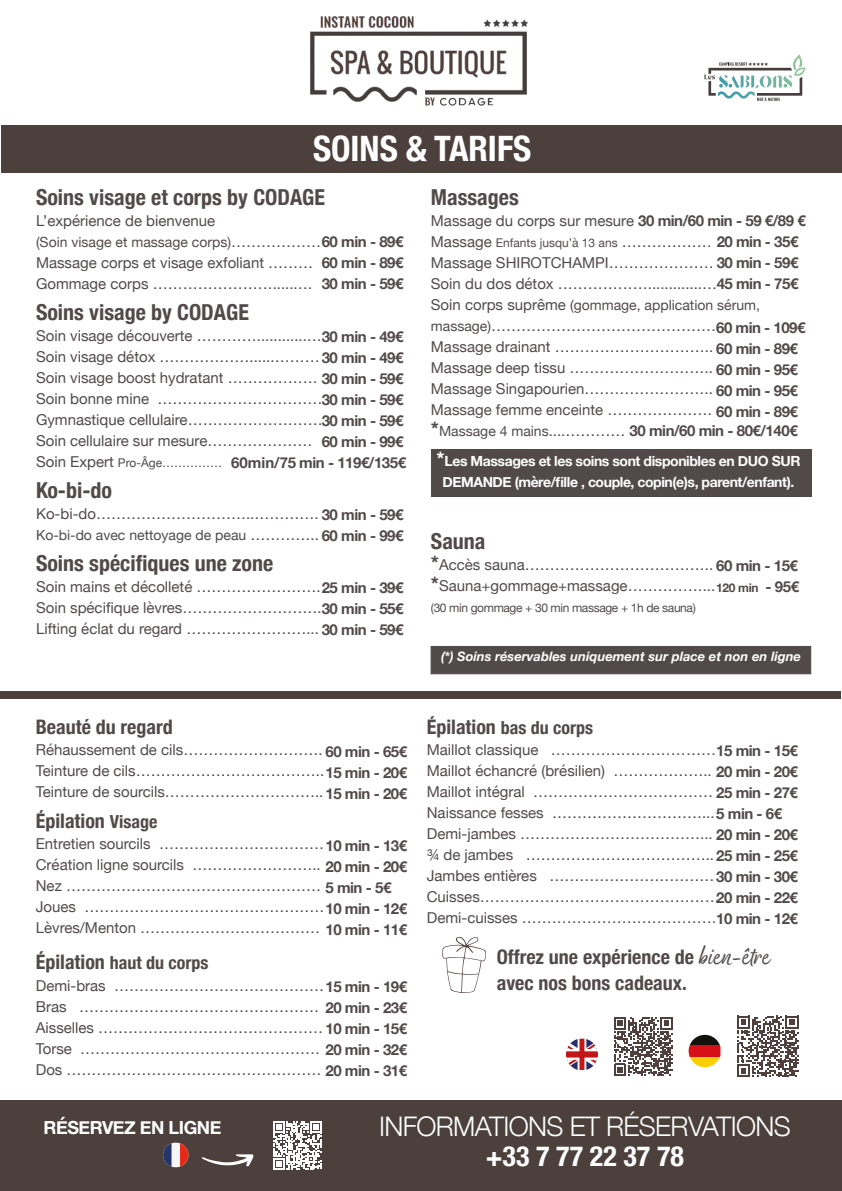
<style>
.page{position:relative;width:842px;height:1191px;background:#fff}
.page>*{position:absolute;margin:0;border:0;box-sizing:border-box;transform-origin:0 0}
.t1{font:700 condensed 35px "Helvetica Neue";color:#fff}
.t2{font:700 condensed 28px "Helvetica Neue";color:#fff}
.t3{font:300 27px "Helvetica Neue";letter-spacing:-.025em;color:#fff}
.t4{font:700 condensed 22px "Helvetica Neue";color:#524a4a}
.t5{font:700 condensed 20px/25px "Helvetica Neue";color:#524a4a}
.t6{font:700 condensed 18px "Helvetica Neue";color:#524a4a}
.t7{font:700 18px "Helvetica Neue";letter-spacing:-.025em;color:#fff}
.t8{font:15px/21px "Helvetica Neue";color:#524a4a}
.t9{font:700 15px/21px "Helvetica Neue";letter-spacing:-.03em;color:#524a4a}
.t10{font:14px "Helvetica Neue";color:#524a4a}
.t11{font:700 14px/21px "Helvetica Neue";letter-spacing:-.03em;color:#fff;text-align:center}
.t12{font:italic 700 13px "Helvetica Neue";color:#fff}
.t13{font:12px "Helvetica Neue";letter-spacing:-.03em;color:#524a4a}
.t14{font:12px "Helvetica Neue";color:#524a4a}
.t15{font:700 12px "Helvetica Neue";letter-spacing:-.03em;color:#524a4a}
.s1{font-size:15px}
.s2{font-weight:700;font-size:15px}
.s3{font-weight:700}
.s4{font-size:14px}
.s5{font-weight:700;font-size:20px}
.s6{font-size:20px}
.s7{font-size:18px}
.s8{font-family:"Good Karma Smooth";font-weight:400;font-stretch:normal;font-size:28px}
</style>
<div class="page">
<div style="left:431px;top:449px;width:380px;height:48px;background:#524a4a"></div>
<div style="left:1px;top:125px;width:841px;height:48px;background:#4c403d"></div>
<img style="left:310px;top:16px;width:218px;height:90px">
<div style="left:0;top:1100px;width:842px;height:91px;background:#4c403d"></div>
<svg style="left:614px;top:1017px;width:59px;height:59px"></svg>
<svg style="left:566px;top:1038px;width:32px;height:32px"></svg>
<div style="left:689px;top:1045px;width:31px;height:12px;background:#d61016"></div>
<svg style="left:690px;top:1057px;width:30px;height:10px"></svg>
<svg style="left:690px;top:1034px;width:30px;height:11px"></svg>
<svg style="left:704px;top:54px;width:102px;height:47px"></svg>
<svg style="left:273px;top:1121px;width:49px;height:48px"></svg>
<svg style="left:201px;top:1154px;width:53px;height:13px"></svg>
<svg style="left:737px;top:1015px;width:61px;height:62px"></svg>
<svg style="left:163px;top:1142px;width:26px;height:26px"></svg>
<div style="left:0;top:691px;width:841px;height:7px;background:#4c403d"></div>
<div style="left:431px;top:646px;width:380px;height:28px;background:#524a4a"></div>
<svg style="left:442px;top:936px;width:44px;height:57px"></svg>
<h1 class="t1" style="left:313px;top:120px;width:220px">SOINS &amp; TARIFS</h1>
<h3 class="t4" style="left:36px;top:179px;width:291px">Soins visage et corps by CODAGE</h3>
<p class="t8" style="left:36px;top:211px;width:181px">L’expérience de bienvenue</p>
<p class="t10" style="left:36px;top:232px;width:369px">(Soin visage et massage corps)<span class="s1">………………</span><span class="s2">60 min - 89€</span></p>
<p class="t8" style="left:36px;top:253px;width:279px">Massage corps et visage exfoliant ………<br>Gommage corps ……………………......…</p>
<h3 class="t4" style="left:36px;top:294px;width:214px">Soins visage by CODAGE</h3>
<p class="t8" style="left:36px;top:326px;width:369px;text-align:justify">Soin visage découverte …………............…<span class="s3">30 min - 49€ </span>Soin visage détox ………………......………<span class="s3">30 min - 49€ </span>Soin visage boost hydratant ……………… <span class="s3">30 min - 59€ </span>Soin bonne mine ……………………………<span class="s3">30 min - 59€ </span>Gymnastique cellulaire………………………<span class="s3">30 min - 59€ </span>Soin cellulaire sur mesure…………………</p>
<p class="t13" style="left:36px;top:454px;width:188px"><span class="s1">Soin Expert</span> Pro-Âge……………</p>
<h3 class="t4" style="left:36px;top:472px;width:78px">Ko-bi-do</h3>
<p class="t8" style="left:36px;top:504px;width:369px">Ko-bi-do…………………………..…………. <span class="s3">30 min - 59€</span></p>
<p class="t10" style="left:36px;top:525px;width:369px">Ko-bi-do avec nettoyage de peau <span class="s1">…………..</span> <span class="s2">60 min - 99€</span></p>
<h3 class="t4" style="left:36px;top:545px;width:239px">Soins spécifiques une zone</h3>
<p class="t8" style="left:36px;top:577px;width:369px;text-align:justify">Soin mains et décolleté …………………….<span class="s3">25 min - 39€ </span>Soin spécifique lèvres……………………….<span class="s3">30 min - 55€ </span>Lifting éclat du regard ……………………... <span class="s3">30 min - 59€</span></p>
<p class="t9" style="left:322px;top:253px;width:83px">60 min - 89€<br>30 min - 59€</p>
<p class="t9" style="left:231px;top:431px;width:176px;line-height:21.5px;text-align:right">60 min - 99€<br>60min/75 min - 119€/135€</p>
<h3 class="t4" style="left:431px;top:179px;width:89px">Massages</h3>
<p class="t8" style="left:431px;top:211px;width:376px">Massage du corps sur mesure <span class="s3">30 min/60 min - 59 €/89 €</span></p>
<p class="t14" style="left:431px;top:234px;width:283px"><span class="s1">Massage</span> Enfants jusqu’à 13 ans <span class="s1">………………</span></p>
<p class="t8" style="left:431px;top:253px;width:369px">Massage SHIROTCHAMPI………………… <span class="s3">30 min - 59€<br></span>Soin du dos détox ……………….............…<span class="s3">45 min - 75€</span></p>
<p class="t10" style="left:431px;top:295px;width:331px"><span class="s1">Soin corps suprême</span> (gommage, application sérum,</p>
<p class="t8" style="left:431px;top:316px;width:376px"><span class="s4">massage)</span>………………………………………<span class="s3">60 min - 109€ </span>Massage drainant ………………………….. <span class="s3">60 min - 89€ </span>Massage deep tissu ……………………….. <span class="s3">60 min - 95€ </span>Massage Singapourien…………………….. <span class="s3">60 min - 95€ </span>Massage femme enceinte ………………… <span class="s3">60 min - 89€ </span><span class="s5">*</span><span class="s4">Massage 4 mains</span>....………… <span class="s3">30 min/60 min - 80€/140€</span></p>
<p class="t11" style="left:436px;top:451px;width:366px"><span class="s6">*</span>Les Massages et les soins sont disponibles en DUO SUR<br>DEMANDE (mère/fille , couple, copin(e)s, parent/enfant).</p>
<p class="t9" style="left:717px;top:231px;width:83px">20 min - 35€</p>
<h3 class="t4" style="left:431px;top:523px;width:56px">Sauna</h3>
<p class="t8" style="left:431px;top:555px;width:368px"><span class="s5">*</span>Accès sauna……………………………….. <span class="s3">60 min - 15€ </span><span class="s5">*</span>Sauna+gommage+massage……………...</p>
<p class="t13" style="left:431px;top:599px;width:266px">(30 min gommage + 30 min massage + 1h de sauna)</p>
<p class="t15" style="left:716px;top:578px;width:84px">120 min <span class="s1">- 95€</span></p>
<p class="t12" style="left:441px;top:646px;width:361px">(*) Soins réservables uniquement sur place et non en ligne</p>
<h3 class="t5" style="left:36px;top:713px;width:138px">Beauté du regard</h3>
<p class="t8" style="left:36px;top:740px;width:290px;text-align:justify">Réhaussement de cils……………………….<br>Teinture de cils………………………………..<br>Teinture de sourcils…………………………..</p>
<h3 class="t5" style="left:36px;top:807px;width:123px">Épilation <span class="s7">Visage</span></h3>
<p class="t8" style="left:36px;top:834px;width:373px">Entretien sourcils ……………………………<span class="s3">10 min - 13€ </span>Création ligne sourcils …………………….. <span class="s3">20 min - 20€ </span>Nez …………………………………………… <span class="s3">5 min - 5€ </span>Joues …………………………………………<span class="s3">10 min - 12€ </span>Lèvres/Menton ……………………………… <span class="s3">10 min - 11€</span></p>
<p class="t6" style="left:36px;top:948px;width:174px"><span class="s6">Épilation</span> haut du corps</p>
<p class="t8" style="left:36px;top:975px;width:373px;text-align:justify">Demi-bras ……………………………………<span class="s3">15 min - 19€ </span>Bras ………………………………………… <span class="s3">20 min - 23€ </span>Aisselles ………………………………………<span class="s3">10 min - 15€ </span>Torse ………………………………………… <span class="s3">20 min - 32€ </span>Dos …………………………………………… <span class="s3">20 min - 31€</span></p>
<p class="t9" style="left:325px;top:741px;width:83px;text-align:justify">60 min - 65€ 15 min - 20€ 15 min - 20€</p>
<p class="t6" style="left:427px;top:713px;width:168px"><span class="s6">Épilation</span> bas du corps</p>
<p class="t8" style="left:427px;top:740px;width:373px">Maillot classique ……………………………<span class="s3">15 min - 15€ </span>Maillot échancré (brésilien) ……………….. <span class="s3">20 min - 20€ </span>Maillot intégral ……………………………… <span class="s3">25 min - 27€ </span>Naissance fesses …………………………...<span class="s3">5 min - 6€ </span>Demi-jambes ………………………………... <span class="s3">20 min - 20€ </span>¾ de jambes ………………………………..<span class="s3">25 min - 25€ </span>Jambes entières ……………………………<span class="s3">30 min - 30€ </span>Cuisses………………………………………… Demi-cuisses …………………………………<span class="s3">10 min - 12€</span></p>
<p class="t9" style="left:716px;top:887px;width:83px">20 min - 22€</p>
<h3 class="t5" style="left:497px;top:943px;width:275px">Offrez une expérience de <span class="s8">bien-être </span>avec nos bons cadeaux.</h3>
<p class="t7" style="left:44px;top:1113px;width:179px">RÉSERVEZ EN LIGNE</p>
<h3 class="t3" style="left:379px;top:1104px;width:413px">INFORMATIONS ET RÉSERVATIONS</h3>
<h2 class="t2" style="left:486px;top:1132px;width:200px">+33 7 77 22 37 78</h2>
</div>
